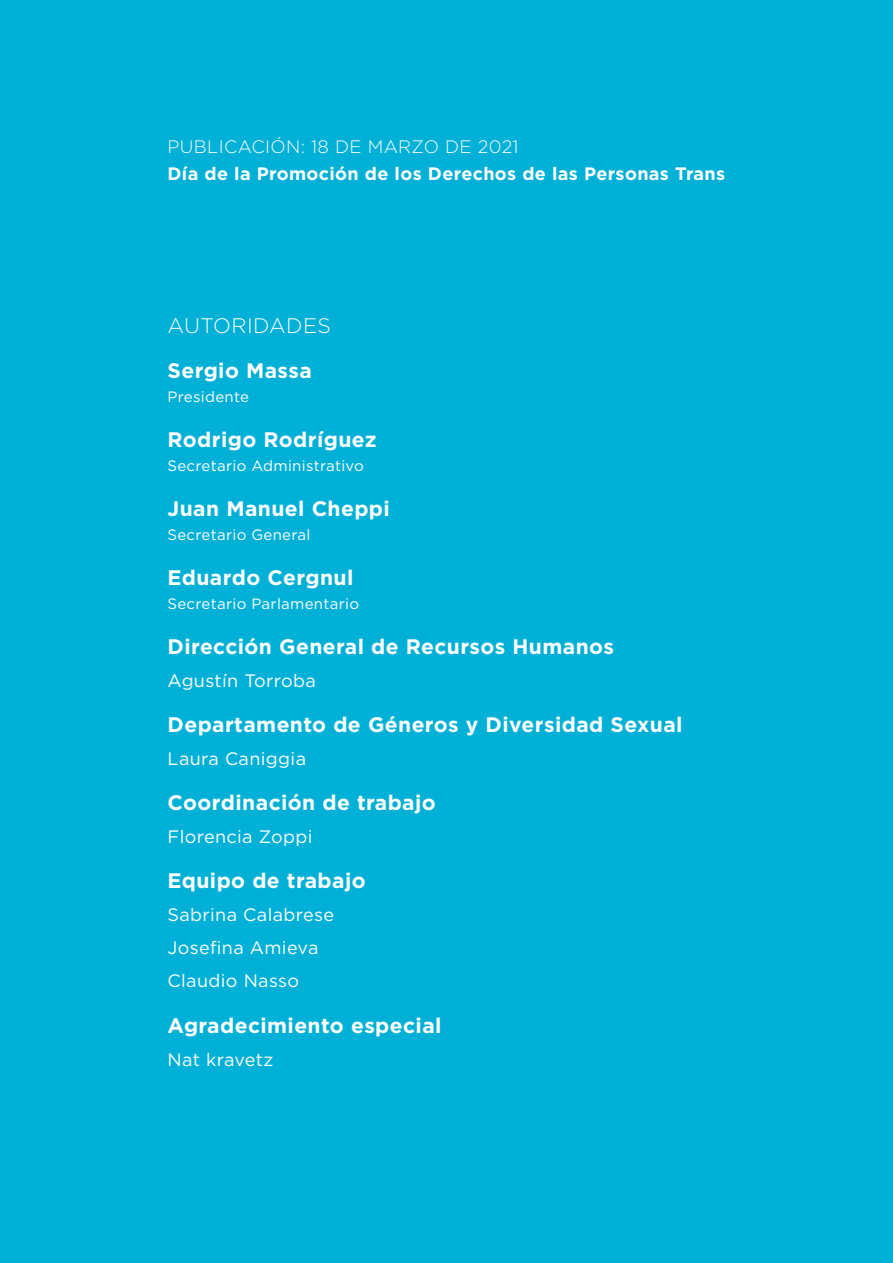
<style>
.page{position:relative;width:893px;height:1263px;background:#00b0d7}
.page>*{position:absolute;margin:0;border:0;box-sizing:border-box;transform-origin:0 0}
.t1{font:700 21px "Gotham";letter-spacing:.02em;color:#fff}
.t2{font:300 21px "Gotham";letter-spacing:.02em;color:#fff}
.t3{font:18px/33px "Gotham";letter-spacing:.02em;color:#fff}
.t4{font:700 18px "Gotham";letter-spacing:.02em;color:#fff}
.t5{font:300 18px "Gotham";letter-spacing:.02em;color:#fff}
.t6{font:15px "Gotham";letter-spacing:.02em;color:#fff}
</style>
<div class="page">
<p class="t5" style="left:168px;top:136px;width:353px">PUBLICACIÓN: 18 DE MARZO DE 2021</p>
<p class="t4" style="left:168px;top:162px;width:559px">Día de la Promoción de los Derechos de las Personas Trans</p>
<p class="t2" style="left:168px;top:313px;width:165px">AUTORIDADES</p>
<p class="t1" style="left:168px;top:357px;width:146px">Sergio Massa</p>
<p class="t6" style="left:168px;top:387px;width:83px">Presidente</p>
<p class="t1" style="left:168px;top:426px;width:211px">Rodrigo Rodríguez</p>
<p class="t6" style="left:168px;top:456px;width:198px">Secretario Administrativo</p>
<p class="t1" style="left:168px;top:495px;width:224px">Juan Manuel Cheppi</p>
<p class="t6" style="left:168px;top:525px;width:144px">Secretario General</p>
<p class="t1" style="left:168px;top:564px;width:187px">Eduardo Cergnul</p>
<p class="t6" style="left:168px;top:594px;width:193px">Secretario Parlamentario</p>
<p class="t1" style="left:168px;top:633px;width:448px">Dirección General de Recursos Humanos</p>
<p class="t3" style="left:168px;top:664px;width:150px">Agustín Torroba</p>
<p class="t1" style="left:168px;top:711px;width:516px">Departamento de Géneros y Diversidad Sexual</p>
<p class="t3" style="left:168px;top:742px;width:140px">Laura Caniggia</p>
<p class="t1" style="left:168px;top:789px;width:270px">Coordinación de trabajo</p>
<p class="t3" style="left:168px;top:820px;width:146px">Florencia Zoppi</p>
<p class="t1" style="left:168px;top:867px;width:200px">Equipo de trabajo</p>
<p class="t3" style="left:168px;top:898px;width:168px">Sabrina Calabrese<br>Josefina Amieva<br>Claudio Nasso</p>
<p class="t1" style="left:168px;top:1011px;width:276px">Agradecimiento especial</p>
<p class="t3" style="left:168px;top:1042px;width:107px">Nat kravetz</p>
</div>
